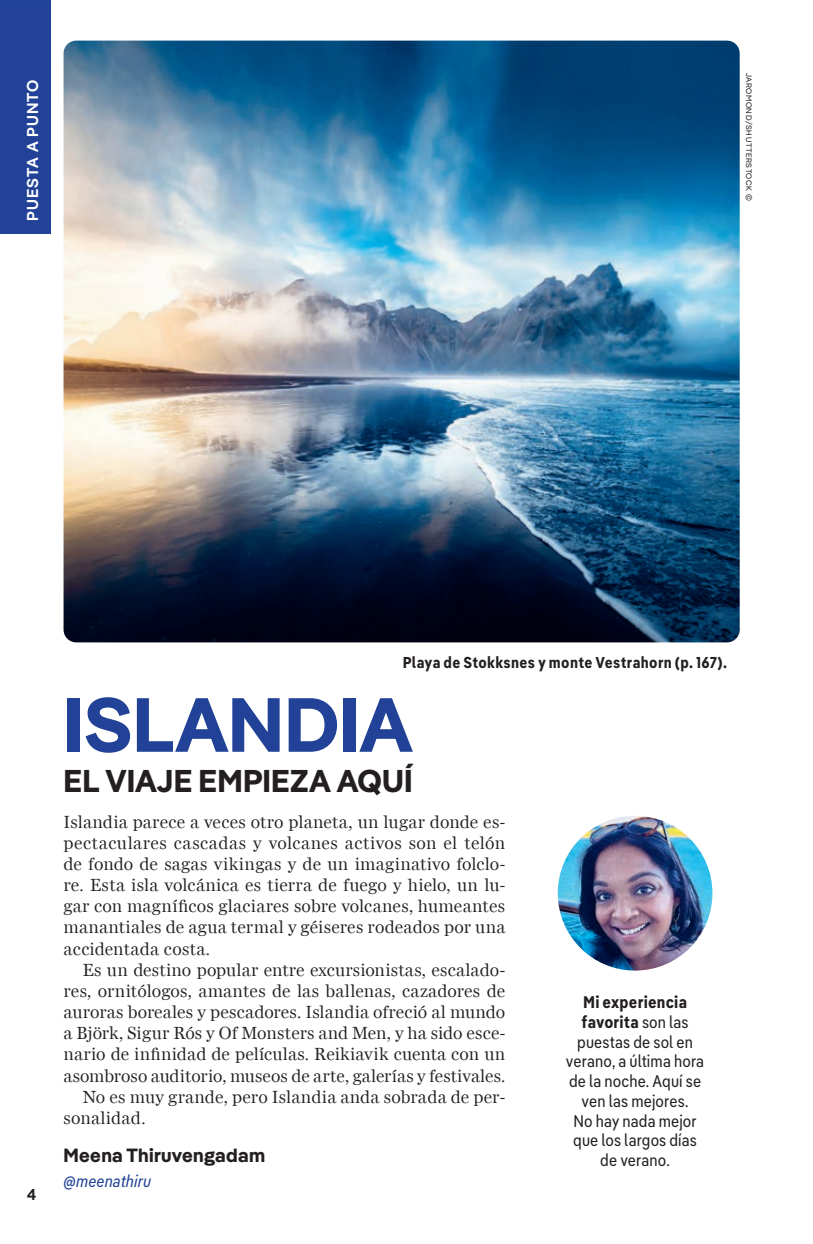
<style>
.page{position:relative;width:813px;height:1244px;background:#fff}
.page>*{position:absolute;margin:0;border:0;box-sizing:border-box;transform-origin:0 0}
.Large_Header_-_Left{font:700 76.5px "Pangea";color:#214297}
.Large_Header_-_Left-2{font:700 31.5px "Pangea";letter-spacing:.01em;color:#231f20}
.Header_-_H3_Centred{font:700 19.12px "Pangea";letter-spacing:.02em;color:#231f20}
.Body_Text{font:18px/21.2px "LP Miller Daily One";letter-spacing:.005em;color:#231f20;text-align:justify}
.Body_Text_-_No_Indent{font:18px/21.2px "LP Miller Daily One";letter-spacing:.015em;color:#231f20;text-align:justify}
.Sans_Text_-_Centred{font:16.88px/19.8px "Pangea Text Cond Regular LP";letter-spacing:.01em;color:#231f20;text-align:center}
.Sans_Text_-_Centred-2{font:16.88px "Pangea Text Cond Regular Italic LP";letter-spacing:.01em;color:#214297}
.Caption_-_Right{font:15.75px "Pangea Text Cond Bold LP";letter-spacing:.02em;color:#231f20}
.t1{font:600 15.75px "Pangea";letter-spacing:.065em;color:#fff}
.t2{font:600 15.75px "Pangea";color:#231f20}
.Front_-_Credit_Grey{font:7.88px "Pangea";letter-spacing:.08em;color:#231f20}
.s1{font-family:"Pangea Text Cond Bold LP"}
</style>
<div class="page">
<img style="left:64px;top:41px;width:676px;height:601px">
<div style="left:0;top:0;width:51px;height:233px;background:#214397"></div>
<img style="left:558px;top:815px;width:154px;height:155px;border-radius:77px">
<p class="t1" style="left:21px;top:220px;width:143px;rotate:-90deg">PUESTA A PUNTO</p>
<p class="Front_-_Credit_Grey" style="left:754px;top:72px;width:130px;rotate:90deg">JAROMOND/SHUTTERSTOCK ©</p>
<p class="t2" style="left:27px;top:1182px;width:11px">4</p>
<p class="Caption_-_Right" style="left:403px;top:650px;width:326px">Playa de Stokksnes y monte Vestrahorn (p. 167).</p>
<p class="Large_Header_-_Left" style="left:64px;top:668px;width:350px">ISLANDIA</p>
<p class="Large_Header_-_Left-2" style="left:64px;top:758px;width:351px">EL VIAJE EMPIEZA AQUÍ</p>
<p class="Body_Text_-_No_Indent" style="left:64px;top:811px;width:443px">Islandia parece a veces otro planeta, un lugar donde es&shy;pectaculares cascadas y volcanes activos son el telón de fondo de sagas vikingas y de un imaginativo folclo&shy;re. Esta isla volcánica es tierra de fuego y hielo, un lu&shy;gar con magníficos glaciares sobre volcanes, humeantes manantiales de agua termal y géiseres rodeados por una accidentada costa.</p>
<p class="Body_Text" style="left:64px;top:959px;width:443px;text-indent:19px">Es un destino popular entre excursionistas, escalado&shy;res, ornitólogos, amantes de las ballenas, cazadores de auroras boreales y pescadores. Islandia ofreció al mundo a Björk, Sigur Rós y Of Monsters and Men, y ha sido esce&shy;nario de infinidad de películas. Reikiavik cuenta con un asombroso auditorio, museos de arte, galerías y festivales.</p>
<p class="Body_Text" style="left:64px;top:1086px;width:443px;text-indent:19px">No es muy grande, pero Islandia anda sobrada de per&shy;sonalidad.</p>
<p class="Header_-_H3_Centred" style="left:64px;top:1140px;width:203px">Meena Thiruvengadam</p>
<p class="Sans_Text_-_Centred-2" style="left:64px;top:1168px;width:89px">@meenathiru</p>
<p class="Sans_Text_-_Centred" style="left:566px;top:990px;width:140px"><span class="s1">Mi experiencia favorita</span> son las puestas de sol en verano, a última hora de la noche. Aquí se ven las mejores.<br>No hay nada mejor que los largos días de verano.</p>
</div>
